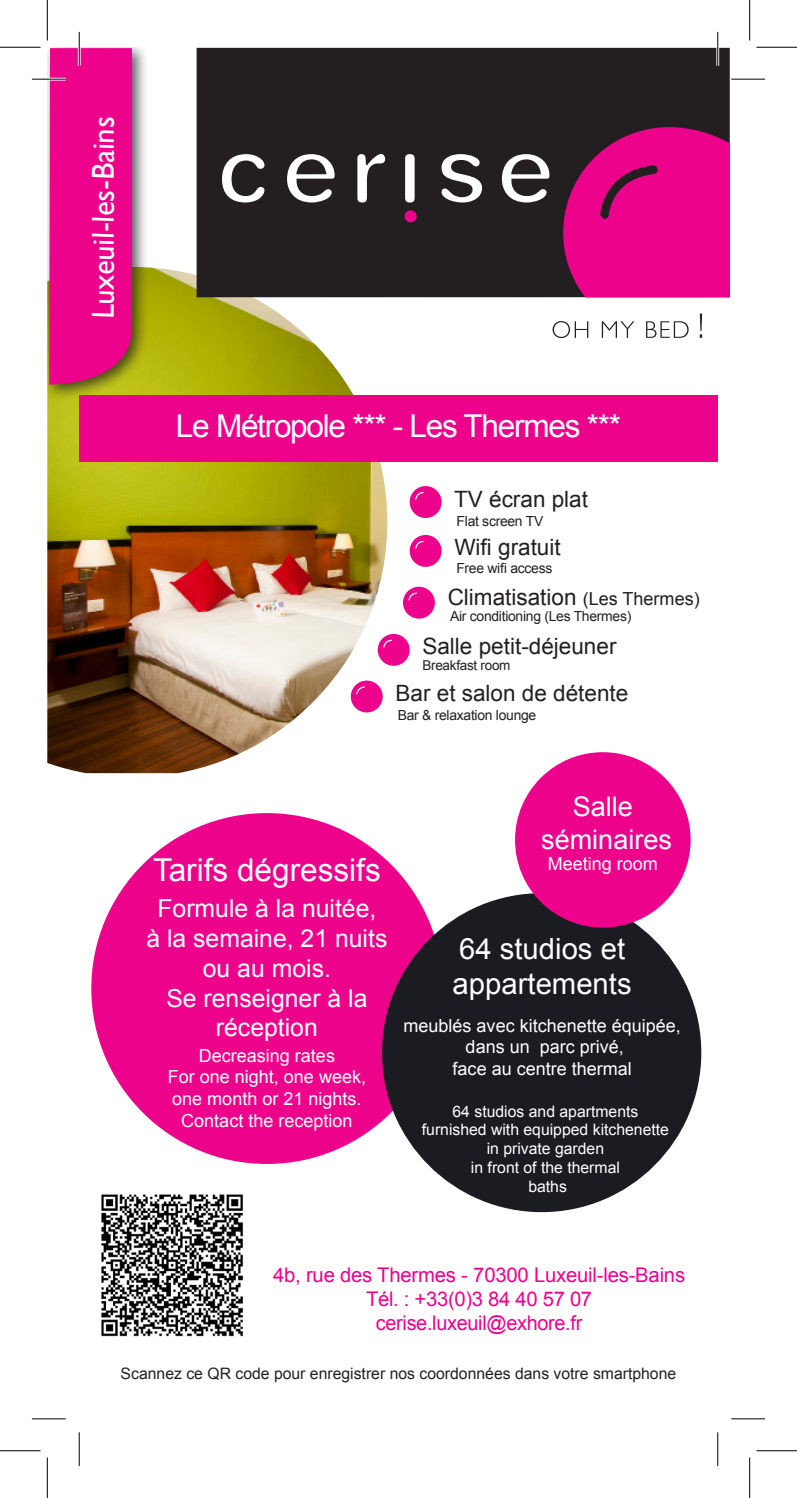
<style>
.page{position:relative;width:797px;height:1498px;background:#fff}
.page>*{position:absolute;margin:0;border:0;box-sizing:border-box;transform-origin:0 0}
.t1{font:31.5px "Arial";letter-spacing:-.04em;color:#fff}
.t2{font:31.5px "Gill Sans";color:#fff;scale:.96 1}
.t3{font:31.5px "Arial";color:#fff}
.t4{font:29.25px "Arial";color:#fff}
.t5{font:27px "Arial";color:#fff}
.t6{font:24.75px "Arial";color:#fff}
.t7{font:22.5px "Arial";color:#231f20}
.t8{font:20.25px "Arial";letter-spacing:-.01em;color:#ed028c}
.t9{font:18px "Arial";color:#fff}
.t10{font:15.75px "Arial";color:#231f20}
.t11{font:15.75px "Arial";color:#fff}
.t12{font:13.95px "Arial";letter-spacing:-.02em;color:#231f20}
.t13{font:13.5px "Arial";letter-spacing:-.02em;color:#231f20}
.s1{font-size:18px}
</style>
<div class="page">
<div style="left:91px;top:813px;width:351px;height:351px;background:#ed028c;border-radius:50%"></div>
<div style="left:382px;top:893px;width:319px;height:319px;background:#1a1c21;border-radius:50%"></div>
<img style="left:47px;top:267px;width:340px;height:506px">
<div style="left:47px;top:47px;width:101px;height:354px;background:#231f20;opacity:.75"></div>
<div style="left:49px;top:48px;width:83px;height:338px;background:#ed028c"></div>
<svg style="left:552px;top:321px;width:36px;height:17px"></svg>
<svg style="left:601px;top:321px;width:33px;height:17px"></svg>
<svg style="left:646px;top:321px;width:42px;height:17px"></svg>
<div style="left:196px;top:48px;width:533px;height:249px;background:#231f20"></div>
<svg style="left:222px;top:154px;width:42px;height:48px"></svg>
<svg style="left:287px;top:154px;width:47px;height:48px"></svg>
<svg style="left:357px;top:154px;width:28px;height:48px"></svg>
<div style="left:405px;top:154px;width:9px;height:48px;background:#fff;border-radius:5px"></div>
<svg style="left:441px;top:154px;width:41px;height:48px"></svg>
<svg style="left:699px;top:314px;width:2px;height:24px"></svg>
<svg style="left:501px;top:127px;width:228px;height:170px"></svg>
<div style="left:405px;top:211px;width:10px;height:10px;background:#ed028c;border-radius:50%"></div>
<div style="left:404px;top:210px;width:12px;height:12px;border:2px solid #ed028c;border-radius:50%"></div>
<svg style="left:409px;top:486px;width:32px;height:32px"></svg>
<svg style="left:409px;top:535px;width:32px;height:32px"></svg>
<svg style="left:403px;top:587px;width:31px;height:31px"></svg>
<svg style="left:377px;top:634px;width:32px;height:32px"></svg>
<div style="left:79px;top:396px;width:638px;height:66px;background:#ed028c"></div>
<svg style="left:350px;top:680px;width:32px;height:32px"></svg>
<div style="left:514px;top:752px;width:176px;height:175px;background:#ed028c;border-radius:50%"></div>
<img style="left:101px;top:1194px;width:142px;height:143px">
<hr style="left:32px;top:78px;width:34px;height:3px;background:#fff">
<hr style="left:78px;top:32px;width:3px;height:34px;background:#fff">
<hr style="left:716px;top:32px;width:2px;height:34px;background:#fff">
<hr style="left:32px;top:79px;width:34px;height:1px;background:#000">
<hr style="left:730px;top:79px;width:34px;height:1px;background:#000">
<hr style="left:32px;top:1418px;width:34px;height:1px;background:#000">
<hr style="left:730px;top:1418px;width:34px;height:1px;background:#000">
<hr style="left:79px;top:32px;width:1px;height:34px;background:#000">
<hr style="left:79px;top:1432px;width:1px;height:34px;background:#000">
<hr style="left:717px;top:32px;width:1px;height:34px;background:#000">
<hr style="left:717px;top:1432px;width:1px;height:34px;background:#000">
<hr style="left:0;top:47px;width:40px;height:1px;background:#000">
<hr style="left:756px;top:47px;width:40px;height:1px;background:#000">
<hr style="left:0;top:1450px;width:40px;height:1px;background:#000">
<hr style="left:756px;top:1450px;width:40px;height:1px;background:#000">
<hr style="left:47px;top:0;width:1px;height:40px;background:#000">
<hr style="left:47px;top:1457px;width:1px;height:41px;background:#000">
<hr style="left:748px;top:0;width:1px;height:40px;background:#000">
<hr style="left:748px;top:1457px;width:1px;height:41px;background:#000">
<p class="t2" style="left:85px;top:319px;width:214px;rotate:-90deg">Luxeuil-les-Bains</p>
<p class="t1" style="left:176px;top:405px;width:446px">Le Métropole *** - Les Thermes ***</p>
<p class="t7" style="left:454px;top:485px;width:135px">TV écran plat</p>
<p class="t12" style="left:456px;top:512px;width:88px">Flat screen TV</p>
<p class="t7" style="left:454px;top:532px;width:108px">Wifi gratuit</p>
<p class="t12" style="left:456px;top:559px;width:97px">Free wifi access</p>
<p class="t7" style="left:447px;top:582px;width:253px">Climatisation <span class="s1">(Les Thermes)</span></p>
<p class="t12" style="left:450px;top:607px;width:183px">Air conditioning (Les Thermes)</p>
<p class="t7" style="left:422px;top:631px;width:195px">Salle petit-déjeuner</p>
<p class="t13" style="left:422px;top:656px;width:90px">Breakfast room</p>
<p class="t7" style="left:395px;top:678px;width:234px">Bar et salon de détente</p>
<p class="t12" style="left:397px;top:705px;width:140px">Bar &amp; relaxation lounge</p>
<p class="t3" style="left:153px;top:850px;width:229px">Tarifs dégressifs</p>
<p class="t6" style="left:157px;top:892px;width:220px">Formule à la nuitée,</p>
<p class="t6" style="left:146px;top:922px;width:242px">à la semaine, 21 nuits</p>
<p class="t6" style="left:203px;top:952px;width:129px">ou au mois.</p>
<p class="t6" style="left:166px;top:981px;width:202px">Se renseigner à la</p>
<p class="t6" style="left:216px;top:1011px;width:103px">réception</p>
<p class="t9" style="left:199px;top:1043px;width:138px">Decreasing rates</p>
<p class="t9" style="left:168px;top:1065px;width:200px">For one night, one week,</p>
<p class="t9" style="left:172px;top:1087px;width:191px">one month or 21 nights.</p>
<p class="t9" style="left:181px;top:1108px;width:173px">Contact the reception</p>
<p class="t5" style="left:572px;top:789px;width:62px">Salle</p>
<p class="t5" style="left:541px;top:821px;width:132px">séminaires</p>
<p class="t9" style="left:547px;top:852px;width:112px">Meeting room</p>
<p class="t4" style="left:459px;top:930px;width:167px">64 studios et</p>
<p class="t4" style="left:452px;top:965px;width:180px">appartements</p>
<p class="t9" style="left:403px;top:1013px;width:279px">meublés avec kitchenette équipée,</p>
<p class="t9" style="left:465px;top:1035px;width:160px">dans un parc privé,</p>
<p class="t9" style="left:452px;top:1057px;width:181px">face au centre thermal</p>
<p class="t11" style="left:452px;top:1100px;width:187px">64 studios and apartments</p>
<p class="t11" style="left:421px;top:1119px;width:248px">furnished with equipped kitchenette</p>
<p class="t11" style="left:486px;top:1138px;width:119px">in private garden</p>
<p class="t11" style="left:470px;top:1157px;width:150px">in front of the thermal</p>
<p class="t11" style="left:528px;top:1176px;width:40px">baths</p>
<p class="t8" style="left:273px;top:1261px;width:413px">4b, rue des Thermes - 70300 Luxeuil-les-Bains</p>
<p class="t8" style="left:366px;top:1285px;width:227px">Tél. : +33(0)3 84 40 57 07</p>
<p class="t8" style="left:375px;top:1309px;width:208px">cerise.luxeuil@exhore.fr</p>
<p class="t10" style="left:121px;top:1360px;width:557px">Scannez ce QR code pour enregistrer nos coordonnées dans votre smartphone</p>
<p class="t10" style="left:121px;top:1362px;width:557px">Scannez ce QR code pour enregistrer nos coordonnées dans votre smartphone</p>
</div>
